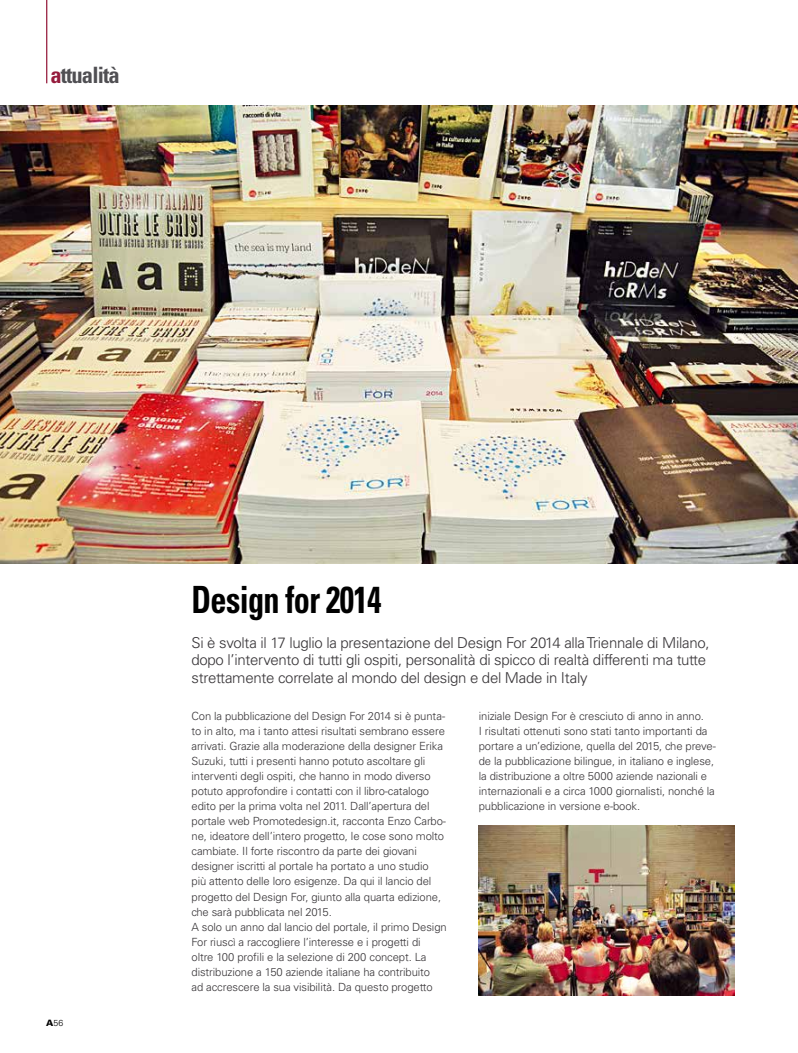
<style>
.page{position:relative;width:798px;height:1053px;background:#fff}
.page>*{position:absolute;margin:0;border:0;box-sizing:border-box;transform-origin:0 0}
.t1{font:700 condensed 37.5px "Univers LT Std";letter-spacing:-.02em;color:#000;scale:.86 1}
.t2{font:700 condensed 22.5px "Univers LT Std";letter-spacing:-.04em;color:#504f53}
.t3{font:300 15px/17.5px "Univers LT Std";letter-spacing:-.02em;color:#373437}
.t4{font:300 11.25px/15px "Univers LT Std";letter-spacing:-.01em;color:#373437}
.t5{font:300 8.75px "Univers LT Std";color:#000}
.s1{color:#951b3c}
.s2{font-weight:900}
</style>
<div class="page">
<hr style="left:46px;top:0;width:1px;height:83px;background:#951b3c">
<img style="left:0;top:105px;width:797px;height:458px">
<img style="left:478px;top:825px;width:255px;height:170px">
<h2 class="t2" style="left:50px;top:61px;width:71px"><span class="s1">a</span>ttualità</h2>
<p class="t5" style="left:46px;top:1017px;width:19px"><span class="s2">A</span>56</p>
<h1 class="t1" style="left:191px;top:576px;width:222px">Design for 2014</h1>
<p class="t3" style="left:191px;top:633px;width:519px">Si è svolta il 17 luglio la presentazione del Design For 2014 alla Triennale di Milano, dopo l’intervento di tutti gli ospiti, personalità di spicco di realtà differenti ma tutte strettamente correlate al mondo del design e del Made in Italy</p>
<p class="t4" style="left:191px;top:709px;width:256px">Con la pubblicazione del Design For 2014 si è punta&shy;to in alto, ma i tanto attesi risultati sembrano essere arrivati. Grazie alla moderazione della designer Erika Suzuki, tutti i presenti hanno potuto ascoltare gli interventi degli ospiti, che hanno in modo diverso potuto approfondire i contatti con il libro-catalogo edito per la prima volta nel 2011. Dall’apertura del portale web Promotedesign.it, racconta Enzo Carbo&shy;ne, ideatore dell’intero progetto, le cose sono molto cambiate. Il forte riscontro da parte dei giovani designer iscritti al portale ha portato a uno studio<br>più attento delle loro esigenze. Da qui il lancio del progetto del Design For, giunto alla quarta edizione, che sarà pubblicata nel 2015.<br>A solo un anno dal lancio del portale, il primo Design For riuscì a raccogliere l’interesse e i progetti di<br>oltre 100 profili e la selezione di 200 concept. La distribuzione a 150 aziende italiane ha contribuito<br>ad accrescere la sua visibilità. Da questo progetto</p>
<p class="t4" style="left:478px;top:708px;width:238px">iniziale Design For è cresciuto di anno in anno.<br>I risultati ottenuti sono stati tanto importanti da portare a un’edizione, quella del 2015, che preve&shy;de la pubblicazione bilingue, in italiano e inglese, la distribuzione a oltre 5000 aziende nazionali e internazionali e a circa 1000 giornalisti, nonché la pubblicazione in versione e-book.</p>
</div>
